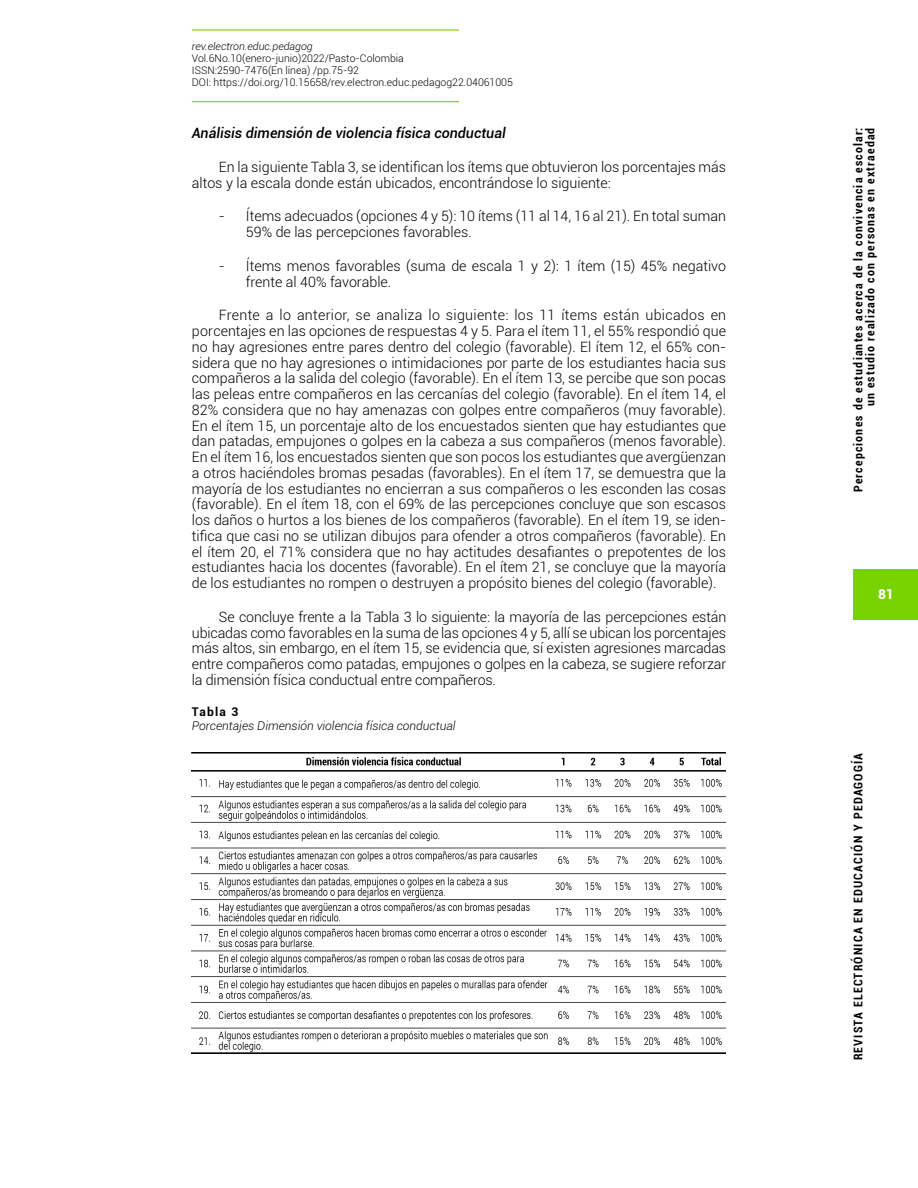
<style>
.page{position:relative;width:918px;height:1188px;background:#fff}
.page>*{position:absolute;margin:0;border:0;box-sizing:border-box;transform-origin:0 0}
.Texto_Base_Contenido{font:300 14.25px/15.8px "Roboto";color:#000}
.Subtítulo{font:italic 500 14.25px "Roboto";color:#000}
.t1{font:900 13.5px "Roboto";color:#fff}
.t2{font:700 condensed 12px/12px "Roboto";letter-spacing:.1em;color:#000;text-align:right}
.Tabla_Título{font:italic 300 12px/13.5px "Roboto";color:#000}
.t3{font:300 10.5px/12px "Roboto";color:#000}
.t4{font:italic 300 10.5px "Roboto";color:#000}
.s1{font-weight:700;font-style:normal}
</style>
<div class="page">
<div style="left:854px;top:569px;width:64px;height:50px;background:#77d300"></div>
<hr style="left:192px;top:101px;width:267px;height:1px;background:#77d300">
<hr style="left:192px;top:29px;width:267px;height:1px;background:#77d300">
<img style="left:192px;top:753px;width:534px;height:301px">
<p class="t4" style="left:192px;top:39px;width:122px">rev.electron.educ.pedagog</p>
<p class="t3" style="left:192px;top:52px;width:323px">Vol.6No.10(enero-junio)2022/Pasto-Colombia<br>ISSN:2590-7476(En línea) /pp.75-92<br>DOI: https://doi.org/10.15658/rev.electron.educ.pedagog22.04061005</p>
<p class="Subtítulo" style="left:192px;top:123px;width:315px">Análisis dimensión de violencia física conductual</p>
<p class="Texto_Base_Contenido" style="left:192px;top:159px;width:536px;text-indent:27px">En la siguiente Tabla 3, se identifican los ítems que obtuvieron los porcentajes más altos y la escala donde están ubicados, encontrándose lo siguiente:</p>
<p class="Texto_Base_Contenido" style="left:246px;top:208px;width:482px;text-indent:-27px">- Ítems adecuados (opciones 4 y 5): 10 ítems (11 al 14, 16 al 21). En total suman<br>59% de las percepciones favorables.</p>
<p class="Texto_Base_Contenido" style="left:246px;top:258px;width:482px;text-indent:-27px">- Ítems menos favorables (suma de escala 1 y 2): 1 ítem (15) 45% negativo frente al 40% favorable.</p>
<p class="Texto_Base_Contenido" style="left:192px;top:307px;width:536px;text-align:justify;text-indent:27px">Frente a lo anterior, se analiza lo siguiente: los 11 ítems están ubicados en porcentajes en las opciones de respuestas 4 y 5. Para el ítem 11, el 55% respondió que no hay agresiones entre pares dentro del colegio (favorable). El ítem 12, el 65% con&shy;sidera que no hay agresiones o intimidaciones por parte de los estudiantes hacia sus compañeros a la salida del colegio (favorable). En el ítem 13, se percibe que son pocas las peleas entre compañeros en las cercanías del colegio (favorable). En el ítem 14, el 82% considera que no hay amenazas con golpes entre compañeros (muy favorable).<br>En el ítem 15, un porcentaje alto de los encuestados sienten que hay estudiantes que dan patadas, empujones o golpes en la cabeza a sus compañeros (menos favorable).<br>En el ítem 16, los encuestados sienten que son pocos los estudiantes que avergüenzan a otros haciéndoles bromas pesadas (favorables). En el ítem 17, se demuestra que la mayoría de los estudiantes no encierran a sus compañeros o les esconden las cosas (favorable). En el ítem 18, con el 69% de las percepciones concluye que son escasos los daños o hurtos a los bienes de los compañeros (favorable). En el ítem 19, se iden&shy;tifica que casi no se utilizan dibujos para ofender a otros compañeros (favorable). En el ítem 20, el 71% considera que no hay actitudes desafiantes o prepotentes de los estudiantes hacia los docentes (favorable). En el ítem 21, se concluye que la mayoría de los estudiantes no rompen o destruyen a propósito bienes del colegio (favorable).</p>
<p class="Texto_Base_Contenido" style="left:192px;top:609px;width:536px;text-align:justify;text-indent:27px">Se concluye frente a la Tabla 3 lo siguiente: la mayoría de las percepciones están ubicadas como favorables en la suma de las opciones 4 y 5, allí se ubican los porcentajes más altos, sin embargo, en el ítem 15, se evidencia que, sí existen agresiones marcadas entre compañeros como patadas, empujones o golpes en la cabeza, se sugiere reforzar la dimensión física conductual entre compañeros.</p>
<p class="Tabla_Título" style="left:192px;top:705px;width:265px"><span class="s1">Tabla 3<br></span>Porcentajes Dimensión violencia física conductual</p>
<p class="t2" style="left:852px;top:492px;width:366px;rotate:-90deg">Percepciones de estudiantes acerca de la convivencia escolar: un estudio realizado con personas en extraedad</p>
<p class="t1" style="left:878px;top:585px;width:17px">81</p>
<p class="t2" style="left:852px;top:1060px;width:309px;rotate:-90deg">REVISTA ELECTRÓNICA EN EDUCACIÓN Y PEDAGOGÍA</p>
</div>
